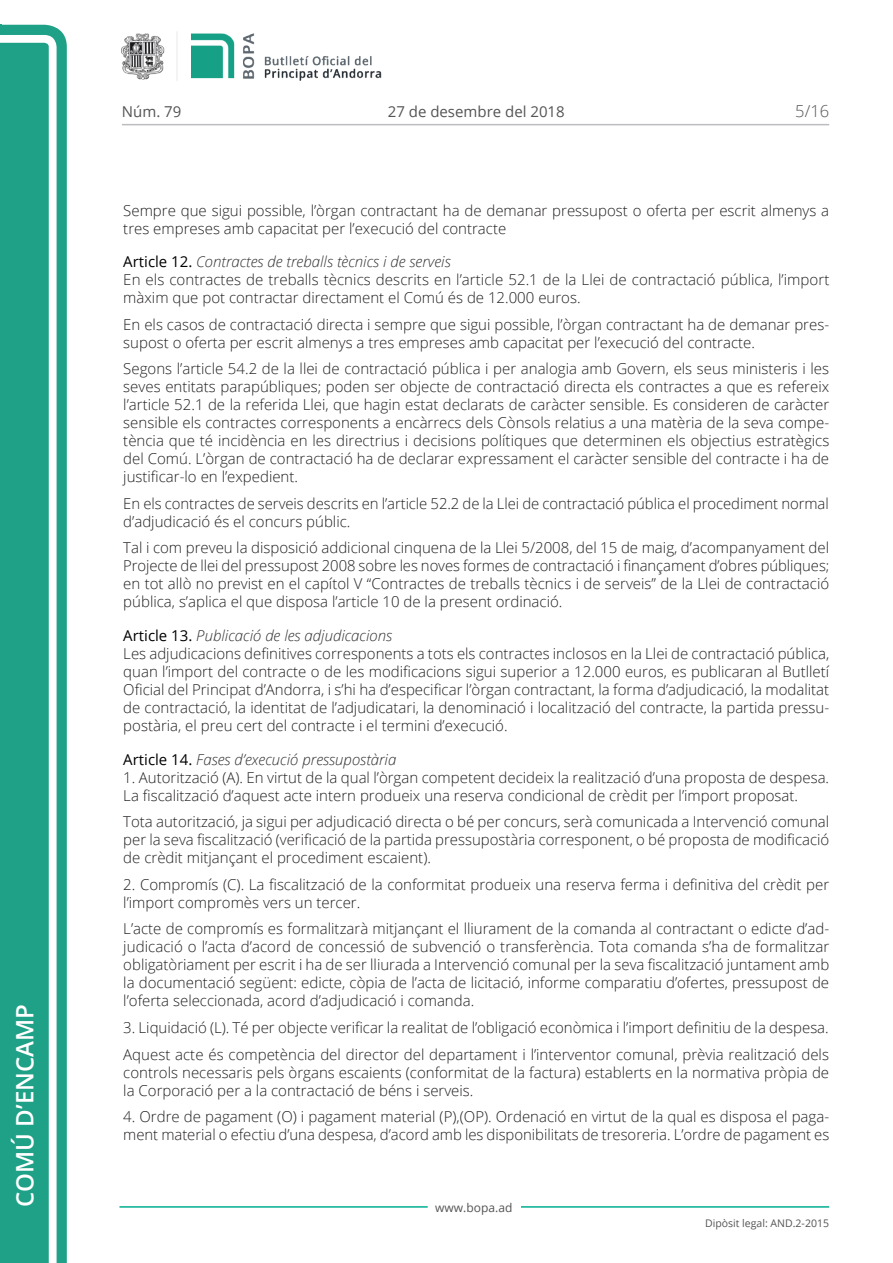
<style>
.page{position:relative;width:893px;height:1263px;background:#fff}
.page>*{position:absolute;margin:0;border:0;box-sizing:border-box;transform-origin:0 0}
.t1{font:600 24px "Open Sans";color:#fff}
.t2{font:300 16.5px "Open Sans";color:#545454}
.Body_text{font:300 15px/18px "Open Sans";color:#231f20}
.Titol_7{font:italic 300 15px "Open Sans";color:#303030}
.t3{font:15px "Open Sans";color:#545454}
.t4{font:12px "Open Sans";color:#545454}
.t5{font:10.5px "Open Sans";color:#545454}
.s1{font-weight:400;font-style:normal;color:#000}
</style>
<div class="page">
<svg style="left:0;top:25px;width:67px;height:1238px;fill:#1ea187"></svg>
<div style="left:0;top:43px;width:49px;height:1220px;background:#1ea187"></div>
<img style="left:122px;top:32px;width:260px;height:49px">
<hr style="left:119px;top:1206px;width:309px;height:2px;background:#00ae91">
<hr style="left:521px;top:1206px;width:308px;height:2px;background:#00ae91">
<hr style="left:122px;top:124px;width:707px;height:1px;background:#bcbdc0">
<h1 class="t1" style="left:8px;top:1207px;width:204px;rotate:-90deg">Comú d’Encamp</h1>
<p class="t3" style="left:122px;top:102px;width:61px">Núm. 79</p>
<p class="t3" style="left:388px;top:102px;width:178px">27 de desembre del 2018</p>
<p class="t2" style="left:795px;top:100px;width:35px">5/16</p>
<p class="Body_text" style="left:123px;top:201px;width:707px">Sempre que sigui possible, l’òrgan contractant ha de demanar pressupost o oferta per escrit almenys a tres empreses amb capacitat per l’execució del contracte</p>
<p class="Titol_7" style="left:123px;top:252px;width:329px"><span class="s1">Article 12.</span> Contractes de treballs tècnics i de serveis</p>
<p class="Body_text" style="left:123px;top:270px;width:708px">En els contractes de treballs tècnics descrits en l’article 52.1 de la Llei de contractació pública, l’import màxim que pot contractar directament el Comú és de 12.000 euros.</p>
<p class="Body_text" style="left:123px;top:315px;width:707px">En els casos de contractació directa i sempre que sigui possible, l’òrgan contractant ha de demanar pres&shy;supost o oferta per escrit almenys a tres empreses amb capacitat per l’execució del contracte.</p>
<p class="Body_text" style="left:123px;top:359px;width:708px;text-align:justify">Segons l’article 54.2 de la llei de contractació pública i per analogia amb Govern, els seus ministeris i les seves entitats parapúbliques; poden ser objecte de contractació directa els contractes a que es refereix l’article 52.1 de la referida Llei, que hagin estat declarats de caràcter sensible. Es consideren de caràcter sensible els contractes corresponents a encàrrecs dels Cònsols relatius a una matèria de la seva compe&shy;tència que té incidència en les directrius i decisions polítiques que determinen els objectius estratègics del Comú. L’òrgan de contractació ha de declarar expressament el caràcter sensible del contracte i ha de justificar-lo en l’expedient.</p>
<p class="Body_text" style="left:123px;top:494px;width:707px">En els contractes de serveis descrits en l’article 52.2 de la Llei de contractació pública el procediment normal d’adjudicació és el concurs públic.</p>
<p class="Body_text" style="left:123px;top:539px;width:707px;text-align:justify">Tal i com preveu la disposició addicional cinquena de la Llei 5/2008, del 15 de maig, d’acompanyament del Projecte de llei del pressupost 2008 sobre les noves formes de contractació i finançament d’obres públiques; en tot allò no previst en el capítol V “Contractes de treballs tècnics i de serveis” de la Llei de contractació pública, s’aplica el que disposa l’article 10 de la present ordinació.</p>
<p class="Titol_7" style="left:123px;top:625px;width:270px"><span class="s1">Article 13.</span> Publicació de les adjudicacions</p>
<p class="Body_text" style="left:123px;top:644px;width:708px;text-align:justify">Les adjudicacions definitives corresponents a tots els contractes inclosos en la Llei de contractació pública, quan l’import del contracte o de les modificacions sigui superior a 12.000 euros, es publicaran al Butlletí Oficial del Principat d’Andorra, i s’hi ha d’especificar l’òrgan contractant, la forma d’adjudicació, la modalitat de contractació, la identitat de l’adjudicatari, la denominació i localització del contracte, la partida pressu&shy;postària, el preu cert del contracte i el termini d’execució.</p>
<p class="Titol_7" style="left:123px;top:749px;width:275px"><span class="s1">Article 14.</span> Fases d’execució pressupostària</p>
<p class="Body_text" style="left:123px;top:768px;width:707px">1. Autorització (A). En virtut de la qual l’òrgan competent decideix la realització d’una proposta de despesa.<br>La fiscalització d’aquest acte intern produeix una reserva condicional de crèdit per l’import proposat.</p>
<p class="Body_text" style="left:123px;top:813px;width:708px;text-align:justify">Tota autorització, ja sigui per adjudicació directa o bé per concurs, serà comunicada a Intervenció comunal per la seva fiscalització (verificació de la partida pressupostària corresponent, o bé proposta de modificació de crèdit mitjançant el procediment escaient).</p>
<p class="Body_text" style="left:123px;top:875px;width:707px">2. Compromís (C). La fiscalització de la conformitat produeix una reserva ferma i definitiva del crèdit per l’import compromès vers un tercer.</p>
<p class="Body_text" style="left:123px;top:920px;width:708px;text-align:justify">L’acte de compromís es formalitzarà mitjançant el lliurament de la comanda al contractant o edicte d’ad&shy;judicació o l’acta d’acord de concessió de subvenció o transferència. Tota comanda s’ha de formalitzar obligatòriament per escrit i ha de ser lliurada a Intervenció comunal per la seva fiscalització juntament amb la documentació següent: edicte, còpia de l’acta de licitació, informe comparatiu d’ofertes, pressupost de l’oferta seleccionada, acord d’adjudicació i comanda.</p>
<p class="Body_text" style="left:123px;top:1018px;width:707px">3. Liquidació (L). Té per objecte verificar la realitat de l’obligació econòmica i l’import definitiu de la despesa.</p>
<p class="Body_text" style="left:123px;top:1045px;width:707px;text-align:justify">Aquest acte és competència del director del departament i l’interventor comunal, prèvia realització dels controls necessaris pels òrgans escaients (conformitat de la factura) establerts en la normativa pròpia de la Corporació per a la contractació de béns i serveis.</p>
<p class="Body_text" style="left:123px;top:1107px;width:708px">4. Ordre de pagament (O) i pagament material (P),(OP). Ordenació en virtut de la qual es disposa el paga&shy;ment material o efectiu d’una despesa, d’acord amb les disponibilitats de tresoreria. L’ordre de pagament es</p>
<p class="t4" style="left:435px;top:1199px;width:79px">www.bopa.ad</p>
<p class="t5" style="left:705px;top:1216px;width:125px">Dipòsit legal: AND.2-2015</p>
</div>
